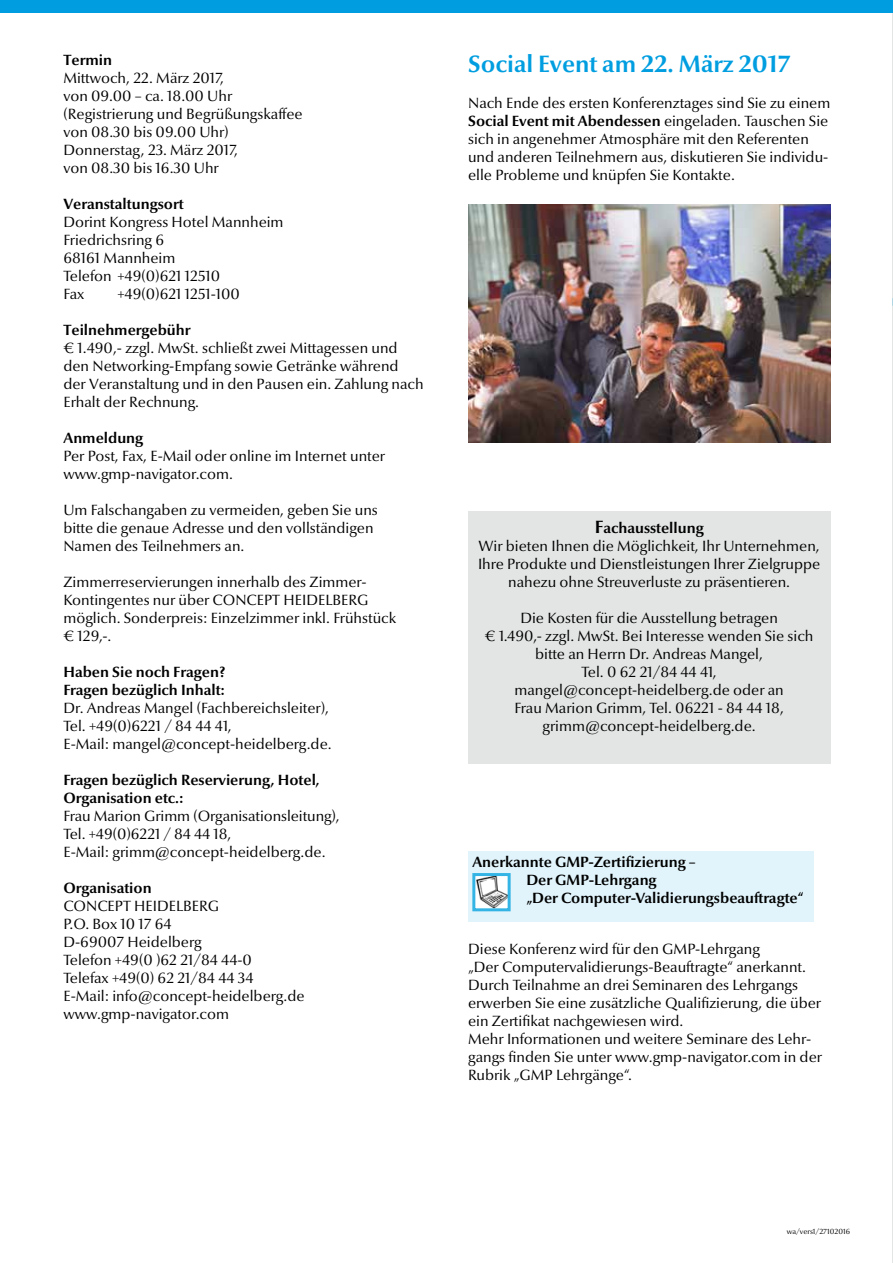
<style>
.page{position:relative;width:893px;height:1263px;background:#fff}
.page>*{position:absolute;margin:0;border:0;box-sizing:border-box;transform-origin:0 0}
.t1{font:700 24px "Optima Nova LT";color:#009ee0}
.t2{font:15px/18px "Optima Nova LT";color:#000}
.t3{font:700 15px/18px "Optima Nova LT";color:#000}
.t4{font:7.5px "Optima Nova LT";color:#000}
.s1{font-weight:700}
.s2{font-weight:700;font-size:18px}
</style>
<div class="page">
<img style="left:468px;top:205px;width:362px;height:237px">
<div style="left:468px;top:512px;width:362px;height:252px;background:#e3e4e4"></div>
<div style="left:468px;top:851px;width:345px;height:71px;background:#e1f4fb"></div>
<img style="left:476px;top:877px;width:31px;height:30px">
<div style="left:472px;top:873px;width:39px;height:38px;border:3px solid #34b4e4"></div>
<div style="left:0;top:0;width:893px;height:13px;background:#009ee0"></div>
<hr style="left:892px;top:0;width:1px;height:1263px;background:#e3e4e4">
<div style="left:0;top:0;width:893px;height:12px;background:#009ee0"></div>
<p class="t3" style="left:63px;top:51px;width:50px">Termin</p>
<p class="t2" style="left:63px;top:69px;width:241px">Mittwoch, 22. März 2017,<br>von 09.00 – ca. 18.00 Uhr (Registrierung und Begrüßungskaffee von 08.30 bis 09.00 Uhr)<br>Donnerstag, 23. März 2017,<br>von 08.30 bis 16.30 Uhr</p>
<p class="t3" style="left:63px;top:195px;width:122px">Veranstaltungsort</p>
<p class="t2" style="left:63px;top:213px;width:222px">Dorint Kongress Hotel Mannheim<br>Friedrichsring 6<br>68161 Mannheim<br>Telefon +49(0)621 12510<br>Fax</p>
<p class="t2" style="left:117px;top:285px;width:124px">+49(0)621 1251-100</p>
<p class="t3" style="left:63px;top:321px;width:129px">Teilnehmergebühr</p>
<p class="t2" style="left:63px;top:339px;width:362px">€ 1.490,- zzgl. MwSt. schließt zwei Mittagessen und den Networking-Empfang sowie Getränke während der Veranstaltung und in den Pausen ein. Zahlung nach Erhalt der Rechnung.</p>
<p class="t3" style="left:63px;top:429px;width:81px">Anmeldung</p>
<p class="t2" style="left:63px;top:447px;width:323px">Per Post, Fax, E-Mail oder online im Internet unter www.gmp-navigator.com.</p>
<p class="t2" style="left:63px;top:501px;width:316px">Um Falschangaben zu vermeiden, geben Sie uns bitte die genaue Adresse und den vollständigen<br>Namen des Teilnehmers an.</p>
<p class="t2" style="left:63px;top:573px;width:334px">Zimmerreservierungen innerhalb des Zimmer-Kontingentes nur über CONCEPT HEIDELBERG möglich. Sonderpreis: Einzelzimmer inkl. Frühstück € 129,-.</p>
<p class="t3" style="left:63px;top:663px;width:163px">Haben Sie noch Fragen?<br>Fragen bezüglich Inhalt:</p>
<p class="t2" style="left:63px;top:699px;width:270px">Dr. Andreas Mangel (Fachbereichsleiter),<br>Tel. +49(0)6221 / 84 44 41,<br>E-Mail: mangel@concept-heidelberg.de.</p>
<p class="t3" style="left:63px;top:771px;width:258px">Fragen bezüglich Reservierung, Hotel,<br>Organisation etc.:</p>
<p class="t2" style="left:63px;top:807px;width:278px">Frau Marion Grimm (Organisationsleitung),<br>Tel. +49(0)6221 / 84 44 18,<br>E-Mail: grimm@concept-heidelberg.de.</p>
<p class="t3" style="left:63px;top:879px;width:90px">Organisation</p>
<p class="t2" style="left:63px;top:897px;width:243px">CONCEPT HEIDELBERG<br>P.O. Box 10 17 64<br>D-69007 Heidelberg<br>Telefon +49(0 )62 21/84 44-0<br>Telefax +49(0) 62 21/84 44 34<br>E-Mail: info@concept-heidelberg.de www.gmp-navigator.com</p>
<h1 class="t1" style="left:468px;top:50px;width:324px">Social Event am 22. März 2017</h1>
<p class="t2" style="left:468px;top:94px;width:364px">Nach Ende des ersten Konferenztages sind Sie zu einem <span class="s1">Social Event mit Abendessen</span> eingeladen. Tauschen Sie sich in angenehmer Atmosphäre mit den Referenten und anderen Teilnehmern aus, diskutieren Sie individu&shy;elle Probleme und knüpfen Sie Kontakte.</p>
<p class="t2" style="left:478px;top:519px;width:344px;text-align:center"><span class="s2">F</span><span class="s1">achausstellung<br></span>Wir bieten Ihnen die Möglichkeit, Ihr Unternehmen, Ihre Produkte und Dienstleistungen Ihrer Zielgruppe nahezu ohne Streuverluste zu präsentieren.</p>
<p class="t2" style="left:485px;top:609px;width:330px;text-align:center">Die Kosten für die Ausstellung betragen<br>€ 1.490,- zzgl. MwSt. Bei Interesse wenden Sie sich bitte an Herrn Dr. Andreas Mangel,<br>Tel. 0 62 21/84 44 41, mangel@concept-heidelberg.de oder an<br>Frau Marion Grimm, Tel. 06221 - 84 44 18, grimm@concept-heidelberg.de.</p>
<p class="t3" style="left:526px;top:853px;width:279px;text-indent:-54px">Anerkannte GMP-Zertifizierung –<br>Der GMP-Lehrgang<br>„Der Computer-Validierungsbeauftragte“</p>
<p class="t2" style="left:468px;top:940px;width:355px">Diese Konferenz wird für den GMP-Lehrgang<br>„Der Computervalidierungs-Beauftragte“ anerkannt.<br>Durch Teilnahme an drei Seminaren des Lehrgangs erwerben Sie eine zusätzliche Qualifizierung, die über ein Zertifikat nachgewiesen wird.<br>Mehr Informationen und weitere Seminare des Lehr&shy;gangs finden Sie unter www.gmp-navigator.com in der Rubrik „GMP Lehrgänge“.</p>
<p class="t4" style="left:787px;top:1227px;width:65px">wa/vers1/27102016</p>
</div>
